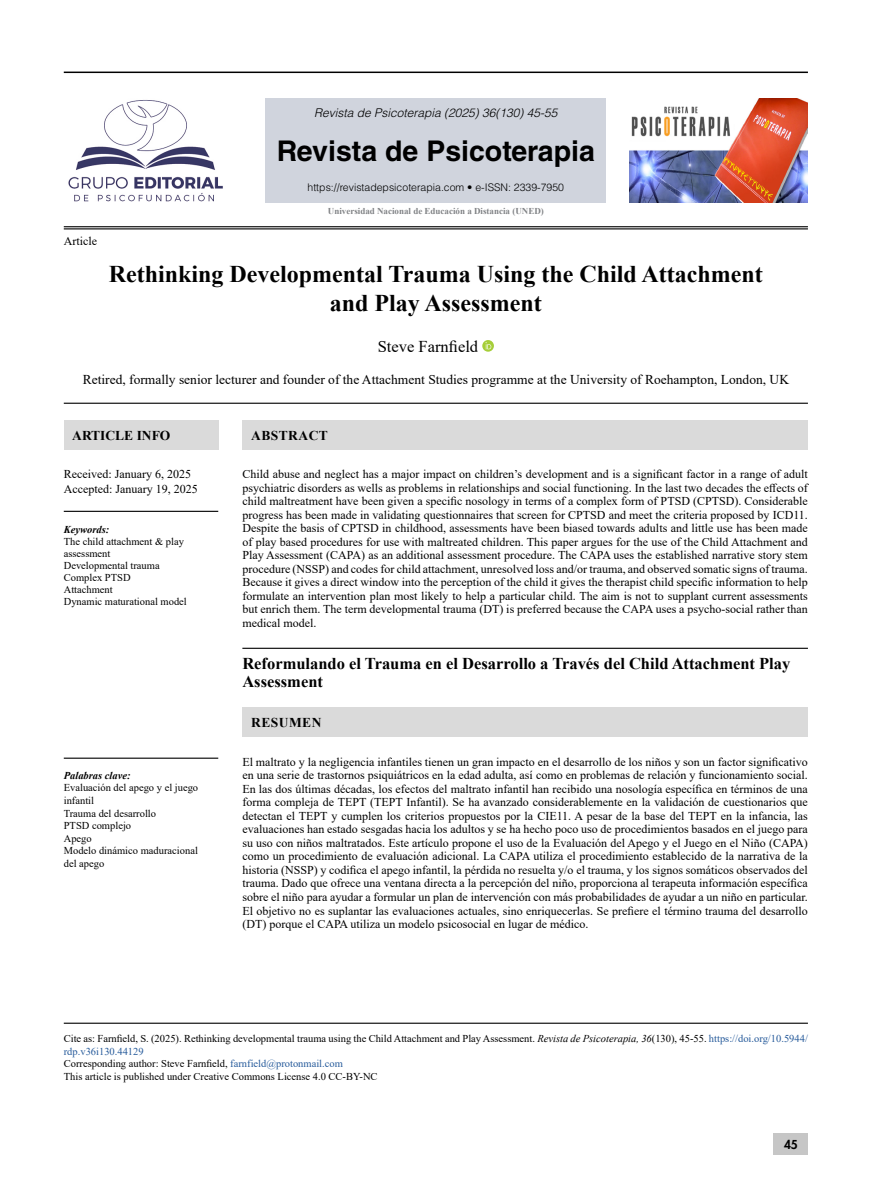
<style>
.page{position:relative;width:893px;height:1191px;background:#fff}
.page>*{position:absolute;margin:0;border:0;box-sizing:border-box;transform-origin:0 0}
.t1{font:700 28.5px "Helvetica LT Std";color:#000}
.t2{font:700 24px/28.8px "Times New Roman";color:#000;text-align:center}
.t3{font:700 16.5px/18px "Times New Roman";color:#000}
.t4{font:16.5px "Times New Roman";color:#000}
.t5{font:13.5px "Times New Roman";color:#000}
.t6{font:700 13.5px "Times New Roman";letter-spacing:.035em;color:#000}
.t7{font:700 13.5px "Times New Roman";color:#000}
.t8{font:12px/13.5px "Times New Roman";color:#000;text-align:justify}
.t9{font:italic 300 12px "Helvetica LT Std";color:#000}
.t10{font:800 12px "Futura Std";color:#000}
.t11{font:10.5px/12.6px "Times New Roman";color:#000}
.t12{font:300 10.5px "Helvetica LT Std";color:#000}
.t13{font:italic 700 10.5px "Times New Roman";color:#000}
.t14{font:700 9px "Times New Roman";color:#808285}
.s1{font-style:italic}
.s2{color:#275b9b}
</style>
<div class="page">
<div style="left:774px;top:1133px;width:34px;height:21px;background:#c6c6c6"></div>
<hr style="left:64px;top:403px;width:744px;height:1px;background:#000">
<hr style="left:64px;top:1022px;width:744px;height:1px;background:#000">
<hr style="left:64px;top:757px;width:154px;height:1px;background:#000">
<hr style="left:242px;top:647px;width:566px;height:2px;background:#000">
<hr style="left:64px;top:511px;width:154px;height:1px;background:#000">
<div style="left:64px;top:420px;width:154px;height:30px;background:#dadada"></div>
<svg style="left:482px;top:340px;width:12px;height:12px"></svg>
<svg style="left:486px;top:342px;width:5px;height:7px"></svg>
<hr style="left:64px;top:226px;width:744px;height:1px;background:#000">
<hr style="left:64px;top:72px;width:744px;height:1px;background:#000">
<hr style="left:64px;top:228px;width:744px;height:1px;background:#000">
<div style="left:266px;top:98px;width:340px;height:105px;background:#d0d4dd"></div>
<img style="left:68px;top:100px;width:155px;height:102px">
<img style="left:629px;top:98px;width:179px;height:105px">
<div style="left:242px;top:420px;width:566px;height:30px;background:#dadada"></div>
<div style="left:242px;top:707px;width:566px;height:30px;background:#dadada"></div>
<p class="t9" style="left:314px;top:105px;width:245px">Revista de Psicoterapia (2025) 36(130) 45-55</p>
<h1 class="t1" style="left:277px;top:133px;width:319px">Revista de Psicoterapia</h1>
<p class="t12" style="left:308px;top:181px;width:258px">https://revistadepsicoterapia.com • e-ISSN: 2339-7950</p>
<p class="t8" style="left:64px;top:234px;width:35px">Article</p>
<p class="t14" style="left:328px;top:205px;width:218px">Universidad Nacional de Educación a Distancia (UNED)</p>
<h2 class="t2" style="left:109px;top:259px;width:655px">Rethinking Developmental Trauma Using the Child Attachment and Play Assessment</h2>
<h3 class="t4" style="left:378px;top:334px;width:102px">Steve Farnfield</h3>
<p class="t5" style="left:83px;top:370px;width:708px">Retired, formally senior lecturer and founder of the Attachment Studies programme at the University of Roehampton, London, UK</p>
<p class="t7" style="left:72px;top:425px;width:100px">ARTICLE INFO</p>
<p class="t8" style="left:64px;top:466px;width:135px;line-height:15px">Received: January 6, 2025<br>Accepted: January 19, 2025</p>
<p class="t13" style="left:64px;top:522px;width:47px">Keywords:</p>
<p class="t11" style="left:64px;top:535px;width:125px;line-height:12px">The child attachment &amp; play assessment<br>Developmental trauma<br>Complex PTSD<br>Attachment<br>Dynamic maturational model</p>
<p class="t13" style="left:64px;top:768px;width:68px">Palabras clave:</p>
<p class="t11" style="left:64px;top:781px;width:136px">Evaluación del apego y el juego infantil<br>Trauma del desarrollo<br>PTSD complejo<br>Apego<br>Modelo dinámico maduracional del apego</p>
<p class="t6" style="left:251px;top:425px;width:78px">ABSTRACT</p>
<p class="t8" style="left:242px;top:467px;width:567px">Child abuse and neglect has a major impact on children’s development and is a significant factor in a range of adult psychiatric disorders as wells as problems in relationships and social functioning. In the last two decades the effects of child maltreatment have been given a specific nosology in terms of a complex form of PTSD (CPTSD). Considerable progress has been made in validating questionnaires that screen for CPTSD and meet the criteria proposed by ICD11.<br>Despite the basis of CPTSD in childhood, assessments have been biased towards adults and little use has been made of play based procedures for use with maltreated children. This paper argues for the use of the Child Attachment and Play Assessment (CAPA) as an additional assessment procedure. The CAPA uses the established narrative story stem procedure (NSSP) and codes for child attachment, unresolved loss and/or trauma, and observed somatic signs of trauma.<br>Because it gives a direct window into the perception of the child it gives the therapist child specific information to help formulate an intervention plan most likely to help a particular child. The aim is not to supplant current assessments but enrich them. The term developmental trauma (DT) is preferred because the CAPA uses a psycho-social rather than medical model.</p>
<h3 class="t3" style="left:242px;top:653px;width:549px">Reformulando el Trauma en el Desarrollo a Través del Child Attachment Play<br>Assessment</h3>
<p class="t6" style="left:251px;top:712px;width:72px">RESUMEN</p>
<p class="t8" style="left:242px;top:755px;width:567px">El maltrato y la negligencia infantiles tienen un gran impacto en el desarrollo de los niños y son un factor significativo en una serie de trastornos psiquiátricos en la edad adulta, así como en problemas de relación y funcionamiento social.<br>En las dos últimas décadas, los efectos del maltrato infantil han recibido una nosología específica en términos de una forma compleja de TEPT (TEPT Infantil). Se ha avanzado considerablemente en la validación de cuestionarios que detectan el TEPT y cumplen los criterios propuestos por la CIE11. A pesar de la base del TEPT en la infancia, las evaluaciones han estado sesgadas hacia los adultos y se ha hecho poco uso de procedimientos basados en el juego para su uso con niños maltratados. Este artículo propone el uso de la Evaluación del Apego y el Juego en el Niño (CAPA) como un procedimiento de evaluación adicional. La CAPA utiliza el procedimiento establecido de la narrativa de la historia (NSSP) y codifica el apego infantil, la pérdida no resuelta y/o el trauma, y los signos somáticos observados del trauma. Dado que ofrece una ventana directa a la percepción del niño, proporciona al terapeuta información específica sobre el niño para ayudar a formular un plan de intervención con más probabilidades de ayudar a un niño en particular.<br>El objetivo no es suplantar las evaluaciones actuales, sino enriquecerlas. Se prefiere el término trauma del desarrollo (DT) porque el CAPA utiliza un modelo psicosocial en lugar de médico.</p>
<p class="t11" style="left:64px;top:1032px;width:746px">Cite as: Farnfield, S. (2025). Rethinking developmental trauma using the Child Attachment and Play Assessment. <span class="s1">Revista de Psicoterapia, 36</span>(130), 45-55. <span class="s2">https://doi.org/10.5944/ rdp.v36i130.44129<br></span>Corresponding author: Steve Farnfield, <span class="s2">farnfield@protonmail.com<br></span>This article is published under Creative Commons License 4.0 CC-BY-NC</p>
<p class="t10" style="left:784px;top:1137px;width:15px">45</p>
</div>
